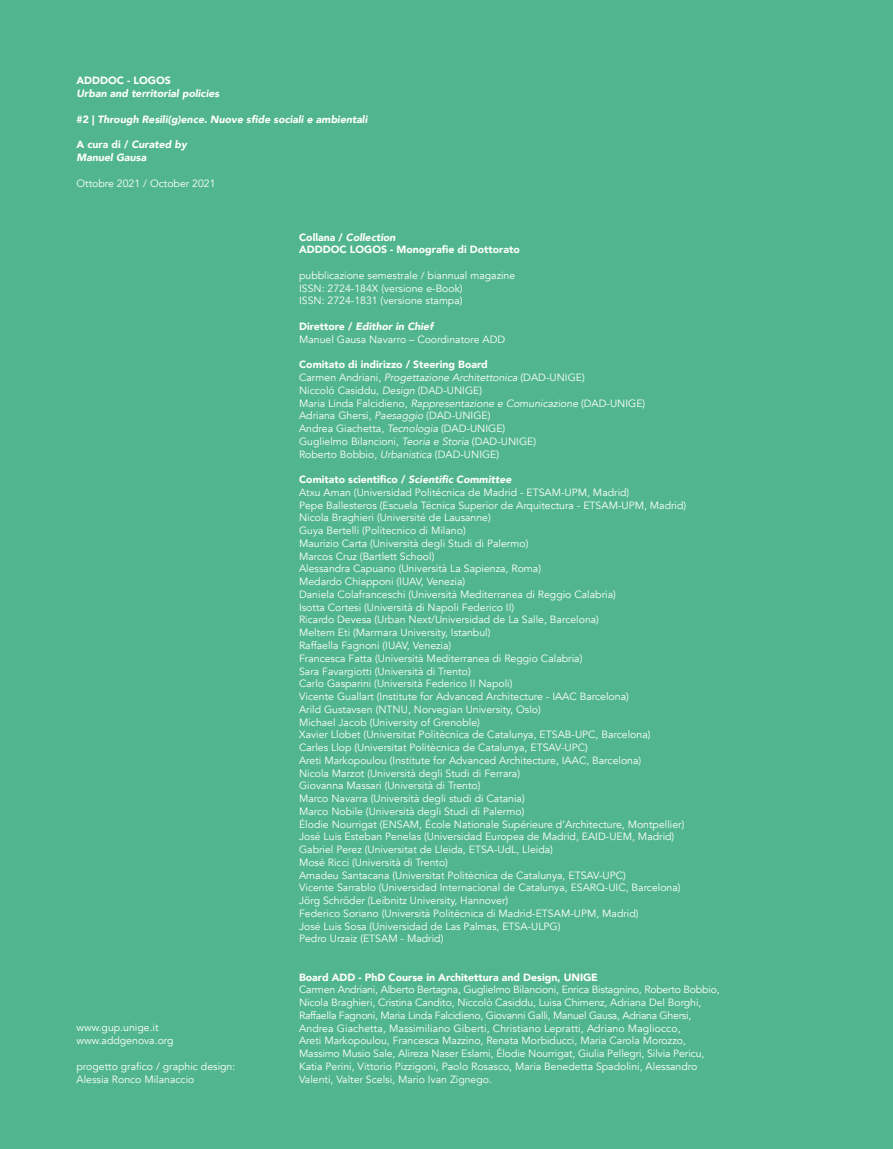
<style>
.page{position:relative;width:893px;height:1149px;background:#fff}
.page>*{position:absolute;margin:0;border:0;box-sizing:border-box;transform-origin:0 0}
.t1{font:10.5px/12.8px "Avenir";color:#fff}
.t2{font:900 10.5px/12.8px "Avenir";color:#fff}
.t3{font:italic 900 10.5px/12.8px "Avenir";color:#fff}
.s1{font-style:normal}
.s2{font-style:italic}
.s3{font-weight:900}
.s4{font-weight:900;font-style:italic}
</style>
<div class="page">
<div style="left:0;top:0;width:893px;height:1148px;background:#51b68f"></div>
<p class="t2" style="left:77px;top:74px;width:96px">ADDDOC - LOGOS</p>
<p class="t3" style="left:77px;top:87px;width:144px">Urban and territorial policies</p>
<p class="t3" style="left:77px;top:112px;width:292px"><span class="s1">#2 |</span> Through Resili(g)ence. Nuove sfide sociali e ambientali</p>
<p class="t3" style="left:77px;top:138px;width:112px"><span class="s1">A cura di /</span> Curated by<br>Manuel Gausa</p>
<p class="t1" style="left:77px;top:177px;width:141px">Ottobre 2021 / October 2021</p>
<p class="t1" style="left:77px;top:1021px;width:84px">www.gup.unige.it</p>
<p class="t1" style="left:77px;top:1034px;width:99px">www.addgenova.org</p>
<p class="t1" style="left:77px;top:1059px;width:160px">progetto grafico / graphic design:<br>Alessia Ronco Milanaccio</p>
<p class="t2" style="left:299px;top:230px;width:222px">Collana / <span class="s2">Collection<br></span>ADDDOC LOGOS - Monografie di Dottorato</p>
<p class="t1" style="left:299px;top:269px;width:218px">pubblicazione semestrale / biannual magazine<br>ISSN: 2724-184X (versione e-Book)<br>ISSN: 2724-1831 (versione stampa)</p>
<p class="t1" style="left:299px;top:320px;width:208px"><span class="s3">Direttore /</span> <span class="s4">Edithor in Chief<br></span>Manuel Gausa Navarro – Coordinatore ADD</p>
<p class="t1" style="left:299px;top:358px;width:348px"><span class="s3">Comitato di indirizzo / Steering Board<br></span>Carmen Andriani, <span class="s2">Progettazione Architettonica</span> (DAD-UNIGE)<br>Niccoló Casiddu, <span class="s2">Design</span> (DAD-UNIGE)<br>Maria Linda Falcidieno, <span class="s2">Rappresentazione e Comunicazione</span> (DAD-UNIGE)<br>Adriana Ghersi, <span class="s2">Paesaggio</span> (DAD-UNIGE)<br>Andrea Giachetta, <span class="s2">Tecnologia</span> (DAD-UNIGE)<br>Guglielmo Bilancioni, <span class="s2">Teoria e Storia</span> (DAD-UNIGE)<br>Roberto Bobbio, <span class="s2">Urbanistica</span> (DAD-UNIGE)</p>
<p class="t1" style="left:299px;top:473px;width:389px"><span class="s3">Comitato scientifico /</span> <span class="s4">Scientific Committee<br></span>Atxu Aman (Universidad Politécnica de Madrid - ETSAM-UPM, Madrid)<br>Pepe Ballesteros (Escuela Técnica Superior de Arquitectura - ETSAM-UPM, Madrid)<br>Nicola Braghieri (Université de Lausanne)<br>Guya Bertelli (Politecnico di Milano)<br>Maurizio Carta (Università degli Studi di Palermo)<br>Marcos Cruz (Bartlett School)<br>Alessandra Capuano (Università La Sapienza, Roma)<br>Medardo Chiapponi (IUAV, Venezia)<br>Daniela Colafranceschi (Università Mediterranea di Reggio Calabria)<br>Isotta Cortesi (Università di Napoli Federico II)<br>Ricardo Devesa (Urban Next/Universidad de La Salle, Barcelona)<br>Meltem Eti (Marmara University, Istanbul)<br>Raffaella Fagnoni (IUAV, Venezia)<br>Francesca Fatta (Università Mediterranea di Reggio Calabria)<br>Sara Favargiotti (Università di Trento)<br>Carlo Gasparini (Università Federico II Napoli)<br>Vicente Guallart (Institute for Advanced Architecture - IAAC Barcelona)<br>Arild Gustavsen (NTNU, Norvegian University, Oslo)<br>Michael Jacob (University of Grenoble)<br>Xavier Llobet (Universitat Politècnica de Catalunya, ETSAB-UPC, Barcelona)<br>Carles Llop (Universitat Politècnica de Catalunya, ETSAV-UPC)<br>Areti Markopoulou (Institute for Advanced Architecture, IAAC, Barcelona)<br>Nicola Marzot (Università degli Studi di Ferrara)<br>Giovanna Massari (Università di Trento)<br>Marco Navarra (Università degli studi di Catania)<br>Marco Nobile (Università degli Studi di Palermo)<br>Élodie Nourrigat (ENSAM, École Nationale Supérieure d’Architecture, Montpellier)<br>José Luis Esteban Penelas (Universidad Europea de Madrid, EAID-UEM, Madrid)<br>Gabriel Perez (Universitat de Lleida, ETSA-UdL, Lleida)<br>Mosé Ricci (Università di Trento)<br>Amadeu Santacana (Universitat Politècnica de Catalunya, ETSAV-UPC)<br>Vicente Sarrablo (Universidad Internacional de Catalunya, ESARQ-UIC, Barcelona)<br>Jörg Schröder (Leibnitz University, Hannover)<br>Federico Soriano (Università Politécnica di Madrid-ETSAM-UPM, Madrid)<br>José Luis Sosa (Universidad de Las Palmas, ETSA-ULPG)<br>Pedro Urzaiz (ETSAM - Madrid)</p>
<p class="t2" style="left:299px;top:970px;width:300px">Board ADD - PhD Course in Architettura and Design, UNIGE</p>
<p class="t1" style="left:299px;top:983px;width:422px">Carmen Andriani, Alberto Bertagna, Guglielmo Bilancioni, Enrica Bistagnino, Roberto Bobbio, Nicola Braghieri, Cristina Candito, Niccolò Casiddu, Luisa Chimenz, Adriana Del Borghi, Raffaella Fagnoni, Maria Linda Falcidieno, Giovanni Galli, Manuel Gausa, Adriana Ghersi, Andrea Giachetta, Massimiliano Giberti, Christiano Lepratti, Adriano Magliocco,<br>Areti Markopoulou, Francesca Mazzino, Renata Morbiducci, Maria Carola Morozzo, Massimo Musio Sale, Alireza Naser Eslami, Élodie Nourrigat, Giulia Pellegri, Silvia Pericu, Katia Perini, Vittorio Pizzigoni, Paolo Rosasco, Maria Benedetta Spadolini, Alessandro Valenti, Valter Scelsi, Mario Ivan Zignego.</p>
</div>
